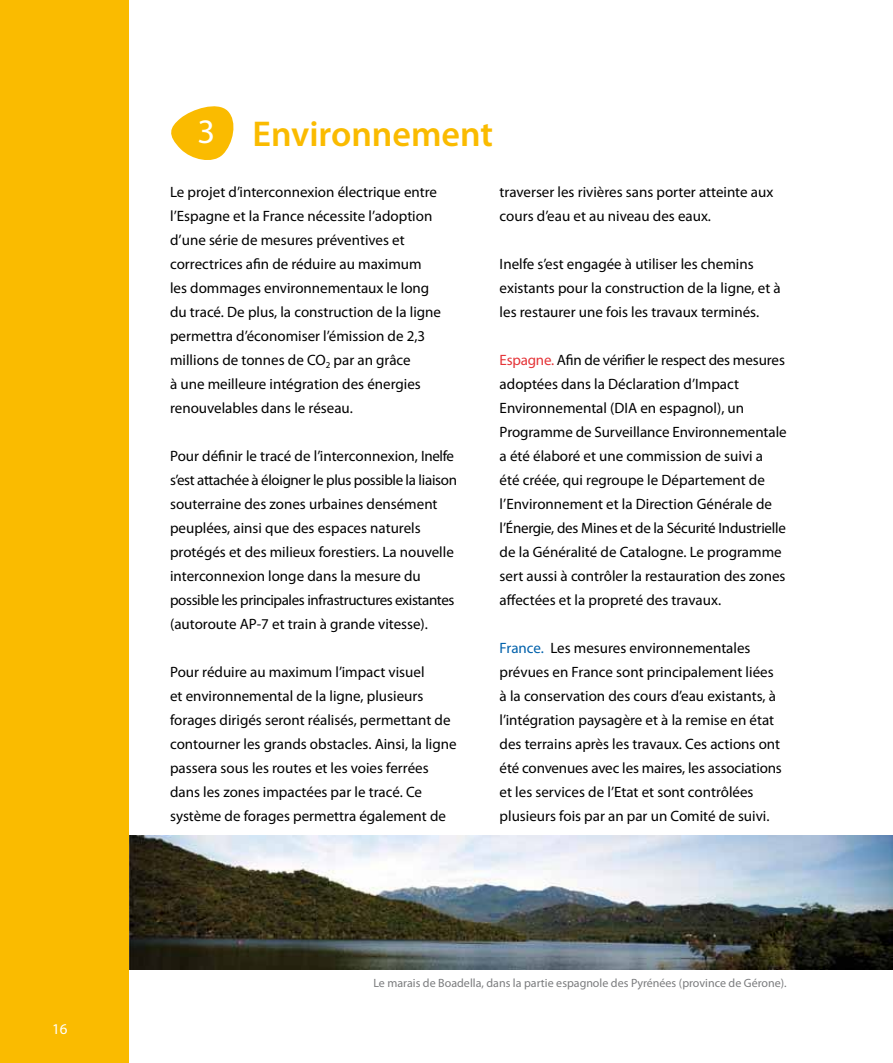
<style>
.page{position:relative;width:893px;height:1063px;background:#fff}
.page>*{position:absolute;margin:0;border:0;box-sizing:border-box;transform-origin:0 0}
.t1{font:600 36px "Myriad Pro";color:#fabb00}
.t2{font:15px/24px "Myriad Pro";color:#000}
.t3{font:15px "Myriad Pro";color:#fff}
.t4{font:12px "Myriad Pro";color:#7b7c7e}
.s1{font-weight:400;font-size:34.5px;color:#fff}
.s2{color:#e53438}
.s3{color:#0061ab}
</style>
<div class="page">
<div style="left:0;top:0;width:129px;height:1063px;background:#fabb00"></div>
<svg style="left:171px;top:106px;width:63px;height:54px"></svg>
<img style="left:130px;top:835px;width:763px;height:134px">
<p class="t3" style="left:52px;top:1020px;width:17px">16</p>
<h1 class="t1" style="left:198px;top:111px;width:297px"><span class="s1">3</span> Environnement</h1>
<p class="t2" style="left:170px;top:180px;width:272px">Le projet d’interconnexion électrique entre l’Espagne et la France nécessite l’adoption d’une série de mesures préventives et correctrices afin de réduire au maximum les dommages environnementaux le long du tracé. De plus, la construction de la ligne permettra d’économiser l’émission de 2,3 millions de tonnes de CO<sub>2</sub> par an grâce<br>à une meilleure intégration des énergies renouvelables dans le réseau.</p>
<p class="t2" style="left:170px;top:444px;width:288px">Pour définir le tracé de l’interconnexion, Inelfe s’est attachée à éloigner le plus possible la liaison souterraine des zones urbaines densément peuplées, ainsi que des espaces naturels protégés et des milieux forestiers. La nouvelle interconnexion longe dans la mesure du possible les principales infrastructures existantes (autoroute AP-7 et train à grande vitesse).</p>
<p class="t2" style="left:170px;top:660px;width:288px">Pour réduire au maximum l’impact visuel<br>et environnemental de la ligne, plusieurs forages dirigés seront réalisés, permettant de contourner les grands obstacles. Ainsi, la ligne passera sous les routes et les voies ferrées dans les zones impactées par le tracé. Ce système de forages permettra également de</p>
<p class="t2" style="left:500px;top:180px;width:275px">traverser les rivières sans porter atteinte aux cours d’eau et au niveau des eaux.</p>
<p class="t2" style="left:500px;top:252px;width:283px">Inelfe s’est engagée à utiliser les chemins existants pour la construction de la ligne, et à les restaurer une fois les travaux terminés.</p>
<p class="t2" style="left:500px;top:348px;width:288px"><span class="s2">Espagne.</span> Afin de vérifier le respect des mesures adoptées dans la Déclaration d’Impact Environnemental (DIA en espagnol), un Programme de Surveillance Environnementale a été élaboré et une commission de suivi a été créée, qui regroupe le Département de l’Environnement et la Direction Générale de l’Énergie, des Mines et de la Sécurité Industrielle de la Généralité de Catalogne. Le programme sert aussi à contrôler la restauration des zones affectées et la propreté des travaux.</p>
<p class="t2" style="left:500px;top:636px;width:284px"><span class="s3">France.</span> Les mesures environnementales prévues en France sont principalement liées à la conservation des cours d’eau existants, à l’intégration paysagère et à la remise en état des terrains après les travaux. Ces actions ont été convenues avec les maires, les associations et les services de l’Etat et sont contrôlées plusieurs fois par an par un Comité de suivi.</p>
<p class="t4" style="left:373px;top:975px;width:415px">Le marais de Boadella, dans la partie espagnole des Pyrénées (province de Gérone).</p>
</div>
